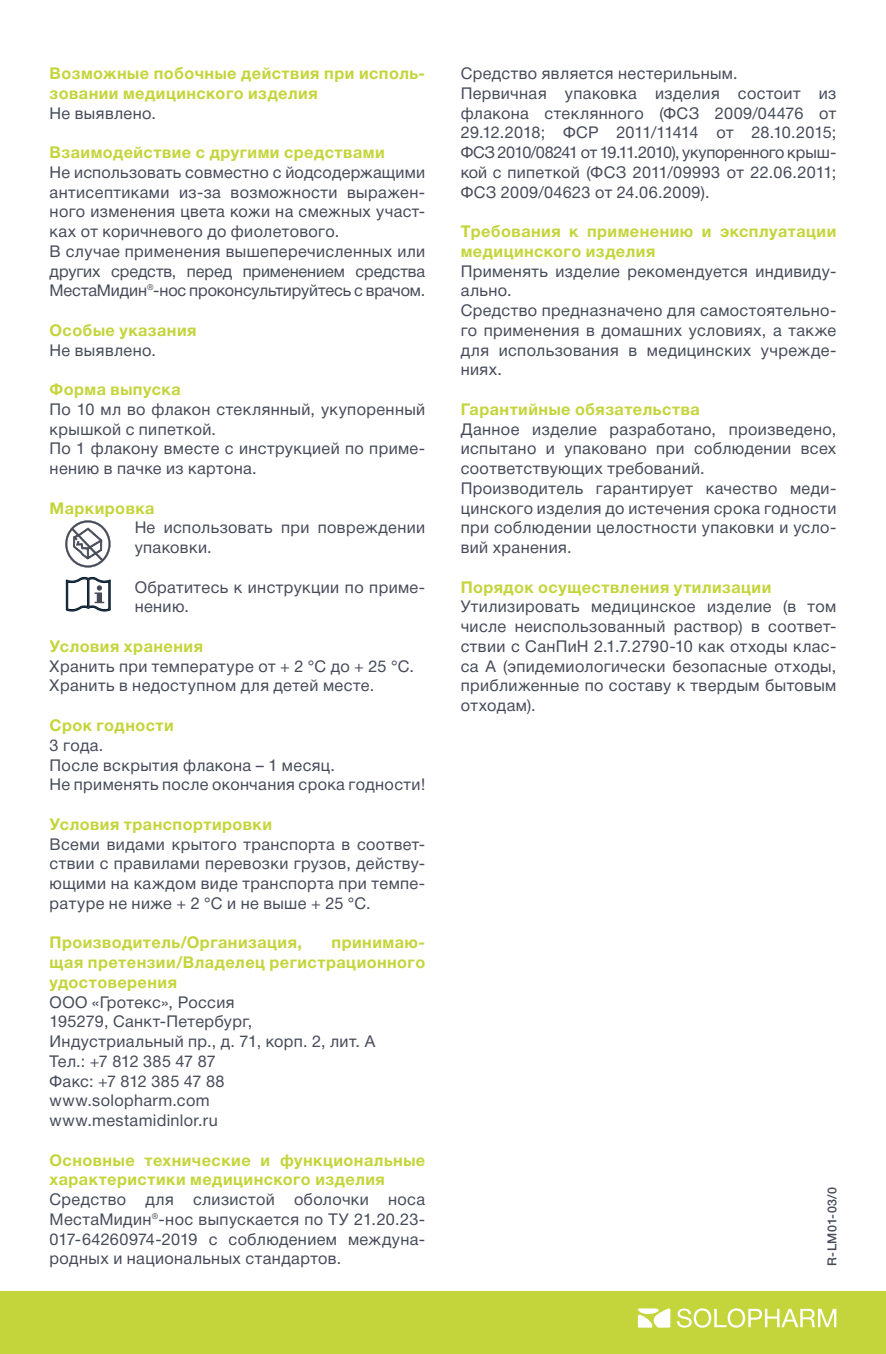
<style>
.page{position:relative;width:886px;height:1354px;background:#fff}
.page>*{position:absolute;margin:0;border:0;box-sizing:border-box;transform-origin:0 0}
.Стиль_абзаца_1{font:16.25px/19.8px "Helvetica Neue Cyr";letter-spacing:.025em;color:#464b59;text-align:justify}
.Стиль_абзаца_1-2{font:700 16.25px/19.8px "Helvetica Neue Cyr";letter-spacing:.03em;color:#c4d53c}
.Стиль_абзаца_1-3{font:16.25px "Helvetica Neue Cyr";letter-spacing:-.005em;color:#464b59}
.основной_текст{font:500 12.5px "Helvetica Neue Cyr";letter-spacing:.025em;color:#464b59}
</style>
<div class="page">
<div style="left:0;top:1291px;width:886px;height:63px;background:#c4d53c"></div>
<svg style="left:638px;top:1308px;width:32px;height:19px"></svg>
<svg style="left:677px;top:1308px;width:159px;height:19px"></svg>
<svg style="left:65px;top:520px;width:46px;height:47px"></svg>
<svg style="left:66px;top:576px;width:45px;height:36px"></svg>
<p class="Стиль_абзаца_1-2" style="left:50px;top:64px;width:377px">Возможные побочные действия при исполь&shy;зовании медицинского изделия</p>
<p class="Стиль_абзаца_1" style="left:50px;top:103px;width:108px">Не выявлено.</p>
<p class="Стиль_абзаца_1-2" style="left:50px;top:143px;width:337px">Взаимодействие с другими средствами</p>
<p class="Стиль_абзаца_1" style="left:50px;top:162px;width:377px">Не использовать совместно с йодсодержащими антисептиками из-за возможности выражен&shy;ного изменения цвета кожи на смежных участ&shy;ках от коричневого до фиолетового.</p>
<p class="Стиль_абзаца_1" style="left:50px;top:241px;width:377px">В случае применения вышеперечисленных или других средств, перед применением средства МестаМидин®-нос проконсультируйтесь с врачом.</p>
<p class="Стиль_абзаца_1-2" style="left:50px;top:320px;width:148px">Особые указания</p>
<p class="Стиль_абзаца_1" style="left:50px;top:340px;width:108px">Не выявлено.</p>
<p class="Стиль_абзаца_1-2" style="left:50px;top:380px;width:133px">Форма выпуска</p>
<p class="Стиль_абзаца_1" style="left:50px;top:399px;width:377px">По 10 мл во флакон стеклянный, укупоренный крышкой с пипеткой.</p>
<p class="Стиль_абзаца_1" style="left:50px;top:439px;width:377px">По 1 флакону вместе с инструкцией по приме&shy;нению в пачке из картона.</p>
<p class="Стиль_абзаца_1-2" style="left:50px;top:498px;width:106px">Маркировка</p>
<p class="Стиль_абзаца_1" style="left:135px;top:518px;width:292px">Не использовать при повреждении упаковки.</p>
<p class="Стиль_абзаца_1" style="left:135px;top:577px;width:292px">Обратитесь к инструкции по приме&shy;нению.</p>
<p class="Стиль_абзаца_1-2" style="left:50px;top:636px;width:155px">Условия хранения</p>
<p class="Стиль_абзаца_1" style="left:50px;top:656px;width:366px">Хранить при температуре от + 2 °С до + 25 °С.</p>
<p class="Стиль_абзаца_1" style="left:50px;top:676px;width:326px">Хранить в недоступном для детей месте.</p>
<p class="Стиль_абзаца_1-2" style="left:50px;top:715px;width:126px">Срок годности</p>
<p class="Стиль_абзаца_1" style="left:50px;top:735px;width:55px">3 года.</p>
<p class="Стиль_абзаца_1" style="left:50px;top:755px;width:287px">После вскрытия флакона – 1 месяц.</p>
<p class="Стиль_абзаца_1" style="left:50px;top:775px;width:377px">Не применять после окончания срока годности!</p>
<p class="Стиль_абзаца_1-2" style="left:50px;top:814px;width:224px">Условия транспортировки</p>
<p class="Стиль_абзаца_1" style="left:50px;top:834px;width:377px">Всеми видами крытого транспорта в соответ&shy;ствии с правилами перевозки грузов, действу&shy;ющими на каждом виде транспорта при темпе&shy;ратуре не ниже + 2 °С и не выше + 25 °С.</p>
<p class="Стиль_абзаца_1-2" style="left:50px;top:933px;width:254px">Производитель/Организация,</p>
<p class="Стиль_абзаца_1-2" style="left:50px;top:933px;width:377px;text-align:justify;text-indent:282px">принимаю&shy;щая претензии/Владелец регистрационного удостоверения</p>
<p class="Стиль_абзаца_1" style="left:50px;top:992px;width:187px">ООО «Гротекс», Россия</p>
<p class="Стиль_абзаца_1" style="left:50px;top:1012px;width:204px">195279, Санкт-Петербург,</p>
<p class="Стиль_абзаца_1" style="left:50px;top:1031px;width:327px">Индустриальный пр., д. 71, корп. 2, лит. А</p>
<p class="Стиль_абзаца_1-3" style="left:50px;top:1052px;width:168px">Тел.: +7 812 385 47 87</p>
<p class="Стиль_абзаца_1" style="left:50px;top:1071px;width:176px">Факс: +7 812 385 47 88</p>
<p class="Стиль_абзаца_1" style="left:50px;top:1091px;width:161px">www.solopharm.com</p>
<p class="Стиль_абзаца_1" style="left:50px;top:1110px;width:170px">www.mestamidinlor.ru</p>
<p class="Стиль_абзаца_1-2" style="left:50px;top:1150px;width:377px">Основные технические и функциональные характеристики медицинского изделия</p>
<p class="Стиль_абзаца_1" style="left:50px;top:1189px;width:377px">Средство для слизистой оболочки носа</p>
<p class="Стиль_абзаца_1" style="left:50px;top:1209px;width:377px">МестаМидин®-нос выпускается по ТУ 21.20.23- 017-64260974-2019 с соблюдением междуна&shy;родных и национальных стандартов.</p>
<p class="Стиль_абзаца_1" style="left:461px;top:64px;width:278px">Средство является нестерильным.</p>
<p class="Стиль_абзаца_1" style="left:461px;top:83px;width:377px">Первичная упаковка изделия состоит из флакона стеклянного (ФСЗ 2009/04476 от 29.12.2018; ФСР 2011/11414 от 28.10.2015;</p>
<p class="Стиль_абзаца_1" style="left:461px;top:143px;width:377px">ФСЗ 2010/08241 от 19.11.2010), укупоренного крыш&shy;кой с пипеткой (ФСЗ 2011/09993 от 22.06.2011; ФСЗ 2009/04623 от 24.06.2009).</p>
<p class="Стиль_абзаца_1-2" style="left:461px;top:222px;width:377px">Требования к применению и эксплуатации медицинского изделия</p>
<p class="Стиль_абзаца_1" style="left:461px;top:261px;width:377px">Применять изделие рекомендуется индивиду&shy;ально.</p>
<p class="Стиль_абзаца_1" style="left:461px;top:301px;width:377px">Средство предназначено для самостоятельно&shy;го применения в домашних условиях, а также для использования в медицинских учрежде&shy;ниях.</p>
<p class="Стиль_абзаца_1-2" style="left:461px;top:399px;width:241px">Гарантийные обязательства</p>
<p class="Стиль_абзаца_1" style="left:461px;top:419px;width:377px">Данное изделие разработано, произведено, испытано и упаковано при соблюдении всех соответствующих требований.</p>
<p class="Стиль_абзаца_1" style="left:461px;top:478px;width:377px">Производитель гарантирует качество меди&shy;цинского изделия до истечения срока годности при соблюдении целостности упаковки и усло&shy;вий хранения.</p>
<p class="Стиль_абзаца_1-2" style="left:461px;top:577px;width:312px">Порядок осуществления утилизации</p>
<p class="Стиль_абзаца_1" style="left:461px;top:597px;width:377px">Утилизировать медицинское изделие (в том числе неиспользованный раствор) в соответ&shy;ствии с СанПиН 2.1.7.2790-10 как отходы клас&shy;са А (эпидемиологически безопасные отходы, приближенные по составу к твердым бытовым отходам).</p>
<p class="основной_текст" style="left:825px;top:1265px;width:80px;rotate:-90deg">R-LМ01-03/0</p>
</div>
